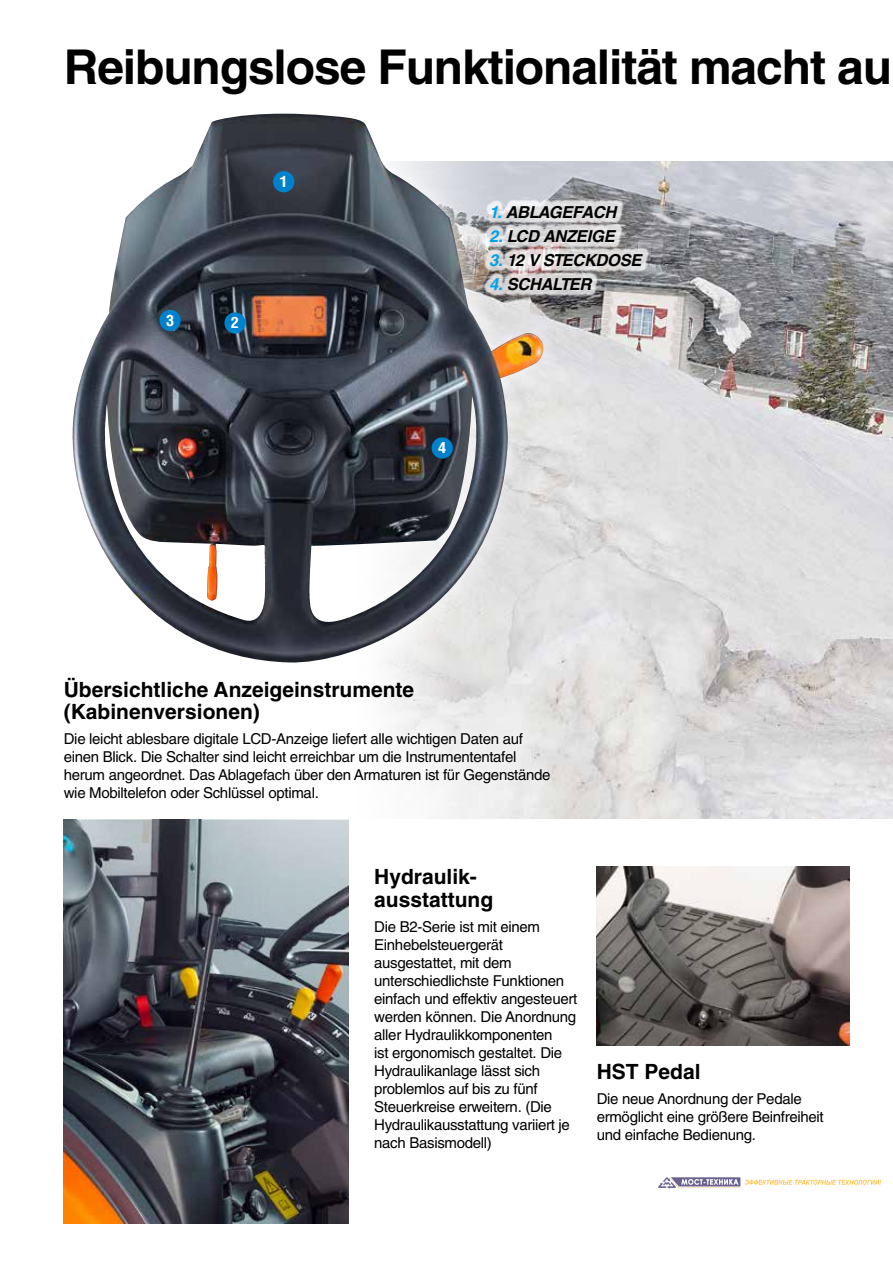
<style>
.page{position:relative;width:893px;height:1263px;background:#fff}
.page>*{position:absolute;margin:0;border:0;box-sizing:border-box;transform-origin:0 0}
.t1{font:700 48px "Helvetica";letter-spacing:-.025em;color:#000}
.t2{font:700 21px/22.5px "Helvetica";color:#000}
.t3{font:italic 700 16.5px "Helvetica";letter-spacing:-.015em;color:#000}
.t4{font:italic 700 16.5px "Helvetica";letter-spacing:-.035em;color:#000}
.t5{font:15px/18px "Helvetica";letter-spacing:-.02em;color:#000}
.t6{font:700 condensed 14.85px "Helvetica";color:#fff;scale:1.1 1}
.s1{color:#00a0e9}
</style>
<div class="page">
<img style="left:439px;top:162px;width:454px;height:657px">
<div style="left:49px;top:90px;width:517px;height:596px;background:#fff;opacity:.75"></div>
<img style="left:67px;top:114px;width:479px;height:550px">
<div style="left:273px;top:171px;width:21px;height:21px;background:#0081cc;border-radius:50%"></div>
<div style="left:224px;top:312px;width:22px;height:22px;background:#0081cc;border-radius:50%"></div>
<div style="left:159px;top:310px;width:22px;height:21px;background:#0081cc;border-radius:50%"></div>
<div style="left:432px;top:437px;width:21px;height:22px;background:#0081cc;border-radius:50%"></div>
<div style="left:483px;top:199px;width:166px;height:98px;background:#fff;opacity:.75"></div>
<div style="left:58px;top:671px;width:498px;height:137px;background:#fff;opacity:.75"></div>
<img style="left:64px;top:820px;width:285px;height:404px">
<img style="left:597px;top:866px;width:252px;height:179px">
<img style="left:659px;top:1177px;width:223px;height:11px">
<h1 class="t1" style="left:64px;top:38px;width:830px">Reibungslose Funktionalität macht au</h1>
<p class="t6" style="left:280px;top:172px;width:9px">1</p>
<p class="t6" style="left:166px;top:311px;width:9px">3</p>
<p class="t6" style="left:231px;top:314px;width:9px">2</p>
<p class="t4" style="left:489px;top:202px;width:129px"><span class="s1">1.</span> ABLAGEFACH</p>
<p class="t3" style="left:489px;top:226px;width:127px"><span class="s1">2.</span> LCD ANZEIGE</p>
<p class="t3" style="left:489px;top:250px;width:154px"><span class="s1">3.</span> 12 V STECKDOSE</p>
<p class="t4" style="left:489px;top:274px;width:104px"><span class="s1">4.</span> SCHALTER</p>
<p class="t6" style="left:438px;top:439px;width:9px">4</p>
<h2 class="t2" style="left:64px;top:678px;width:352px">Übersichtliche Anzeigeinstrumente (Kabinenversionen)</h2>
<p class="t5" style="left:64px;top:730px;width:488px">Die leicht ablesbare digitale LCD-Anzeige liefert alle wichtigen Daten auf einen Blick. Die Schalter sind leicht erreichbar um die Instrumententafel herum angeordnet. Das Ablagefach über den Armaturen ist für Gegenstände wie Mobiltelefon oder Schlüssel optimal.</p>
<h2 class="t2" style="left:374px;top:865px;width:121px">Hydraulik&shy;ausstattung</h2>
<p class="t5" style="left:374px;top:917px;width:205px">Die B2-Serie ist mit einem<br>Einhebelsteuergerät ausgestattet, mit dem unterschiedlichste Funktionen einfach und effektiv angesteuert werden können. Die Anordnung aller Hydraulikkomponenten<br>ist ergonomisch gestaltet. Die<br>Hydraulikanlage lässt sich problemlos auf bis zu fünf<br>Steuerkreise erweitern. (Die<br>Hydraulikausstattung variiert je nach Basismodell)</p>
<h2 class="t2" style="left:597px;top:1060px;width:105px">HST Pedal</h2>
<p class="t5" style="left:597px;top:1089px;width:229px">Die neue Anordnung der Pedale ermöglicht eine größere Beinfreiheit und einfache Bedienung.</p>
</div>
